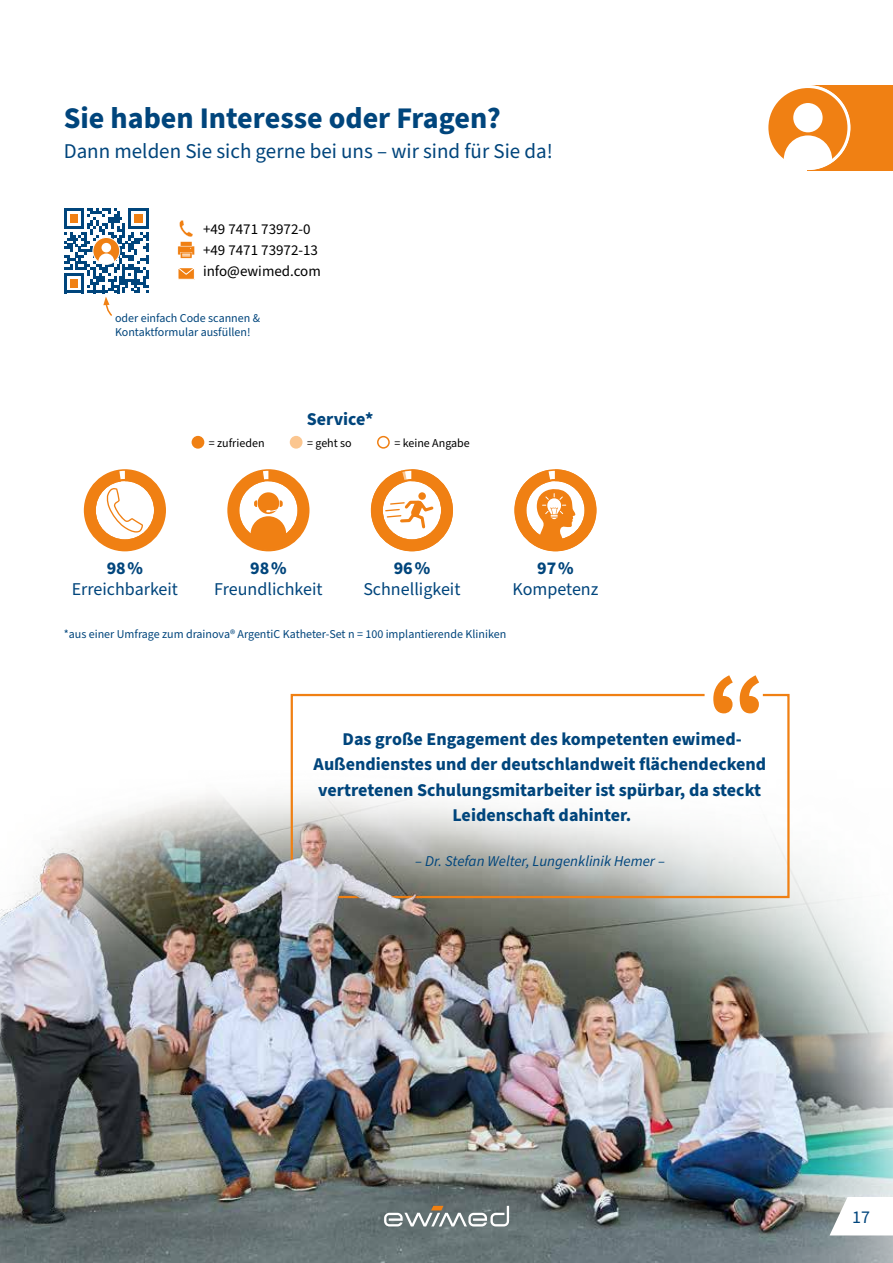
<style>
.page{position:relative;width:893px;height:1263px;background:#fff}
.page>*{position:absolute;margin:0;border:0;box-sizing:border-box;transform-origin:0 0}
.t1{font:700 30px "Source Sans Pro";color:#00457c}
.t2{font:21px "Source Sans Pro";color:#00457c}
.t3{font:700 18px/25.5px "Source Sans Pro";color:#00457c;text-align:center}
.t4{font:18px "Source Sans Pro";color:#00457c}
.t5{font:15px/21.3px "Source Sans Pro";color:#000}
.t6{font:italic 15px "Source Sans Pro";color:#00457c}
.t7{font:12px/14.4px "Source Sans Pro";color:#00457c}
.t8{font:12px "Source Sans Pro";color:#000}
</style>
<div class="page">
<img style="left:0;top:795px;width:893px;height:468px">
<svg style="left:290px;top:693px;width:501px;height:206px"></svg>
<svg style="left:713px;top:675px;width:46px;height:38px"></svg>
<svg style="left:829px;top:1197px;width:64px;height:38px"></svg>
<svg style="left:384px;top:1206px;width:125px;height:20px"></svg>
<div style="left:808px;top:85px;width:85px;height:85px;background:#f08013"></div>
<svg style="left:768px;top:87px;width:81px;height:82px"></svg>
<div style="left:793px;top:103px;width:30px;height:29px;background:#fff;border-radius:50%"></div>
<div style="left:192px;top:436px;width:12px;height:13px;background:#f08013;border-radius:50%"></div>
<div style="left:377px;top:436px;width:13px;height:13px;border:2px solid #f08013;border-radius:50%"></div>
<div style="left:290px;top:436px;width:12px;height:13px;background:#fbc690;border-radius:50%"></div>
<svg style="left:85px;top:470px;width:80px;height:81px"></svg>
<div style="left:84px;top:469px;width:82px;height:82px;border:2px solid #f08013;border-radius:50%"></div>
<svg style="left:228px;top:470px;width:81px;height:81px"></svg>
<div style="left:227px;top:469px;width:82px;height:82px;border:2px solid #f08013;border-radius:50%"></div>
<svg style="left:370px;top:469px;width:83px;height:83px"></svg>
<div style="left:371px;top:469px;width:82px;height:82px;border:2px solid #f08013;border-radius:50%"></div>
<svg style="left:514px;top:469px;width:83px;height:83px"></svg>
<div style="left:514px;top:469px;width:82px;height:82px;border:2px solid #f08013;border-radius:50%"></div>
<svg style="left:178px;top:220px;width:17px;height:38px"></svg>
<svg style="left:178px;top:268px;width:17px;height:12px"></svg>
<svg style="left:64px;top:208px;width:85px;height:108px"></svg>
<h1 class="t1" style="left:64px;top:98px;width:438px">Sie haben Interesse oder Fragen?</h1>
<p class="t2" style="left:64px;top:137px;width:491px">Dann melden Sie sich gerne bei uns – wir sind für Sie da!</p>
<p class="t5" style="left:203px;top:219px;width:119px">+49 7471 73972-0 +49 7471 73972-13 info@ewimed.com</p>
<p class="t7" style="left:115px;top:311px;width:147px">oder einfach Code scannen &amp;<br>Kontaktformular ausfüllen!</p>
<p class="t3" style="left:307px;top:407px;width:68px">Service*</p>
<p class="t8" style="left:209px;top:434px;width:57px">= zufrieden</p>
<p class="t8" style="left:307px;top:434px;width:46px">= geht so</p>
<p class="t8" style="left:394px;top:434px;width:77px">= keine Angabe</p>
<p class="t3" style="left:107px;top:556px;width:38px">98 %</p>
<p class="t4" style="left:72px;top:577px;width:108px">Erreichbarkeit</p>
<p class="t3" style="left:250px;top:556px;width:38px">98 %</p>
<p class="t4" style="left:214px;top:577px;width:110px">Freundlichkeit</p>
<p class="t3" style="left:394px;top:556px;width:38px">96 %</p>
<p class="t4" style="left:363px;top:577px;width:99px">Schnelligkeit</p>
<p class="t3" style="left:537px;top:556px;width:38px">97 %</p>
<p class="t4" style="left:512px;top:577px;width:87px">Kompetenz</p>
<p class="t7" style="left:64px;top:627px;width:444px">*aus einer Umfrage zum drainova® ArgentiC Katheter-Set n = 100 implantierende Kliniken</p>
<p class="t3" style="left:314px;top:726px;width:454px">Das große Engagement des kompetenten ewimed-Außendienstes und der deutschlandweit flächendeckend vertretenen Schulungsmitarbeiter ist spürbar, da steckt Leidenschaft dahinter.</p>
<p class="t6" style="left:415px;top:851px;width:251px">– Dr. Stefan Welter, Lungenklinik Hemer –</p>
<p class="t4" style="left:852px;top:1205px;width:19px">17</p>
</div>
